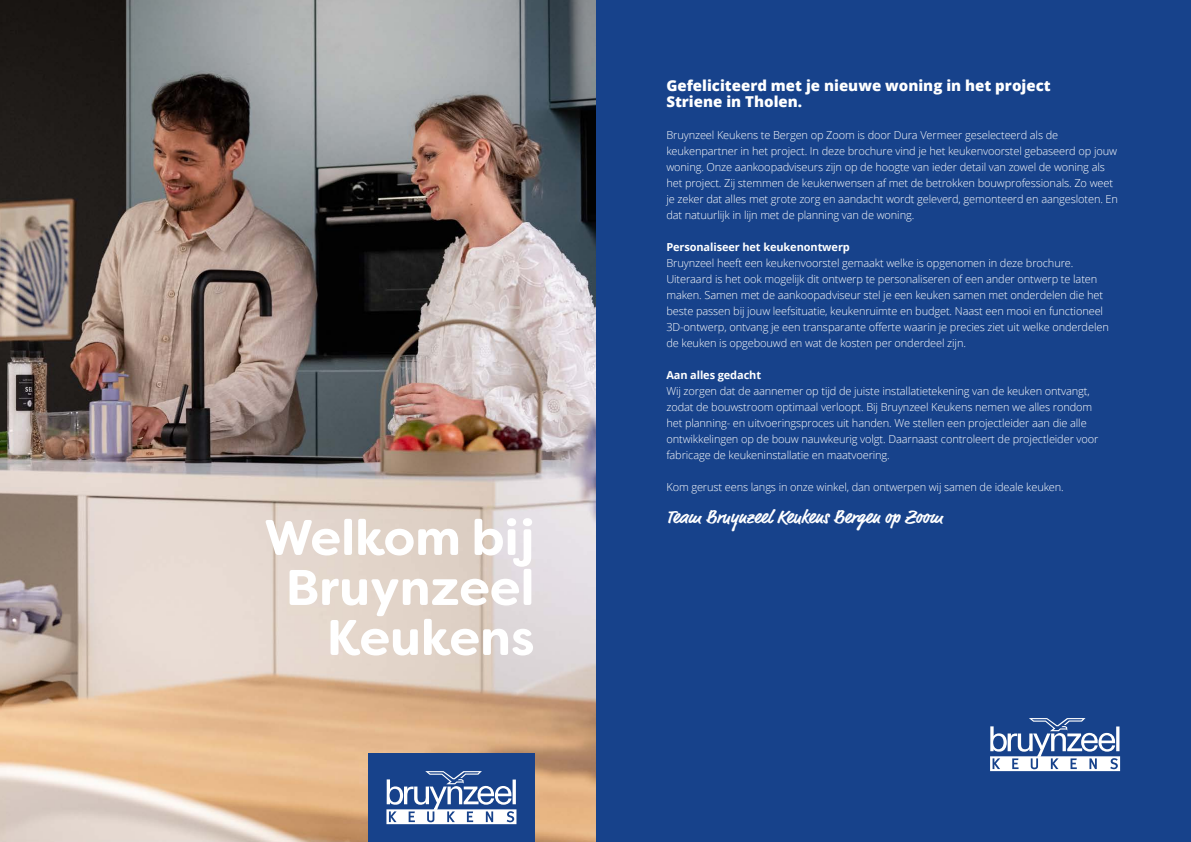
<style>
.page{position:relative;width:1191px;height:842px;background:#fff}
.page>*{position:absolute;margin:0;border:0;box-sizing:border-box;transform-origin:0 0}
.t1{font:700 50px/50px "Filson Soft";color:#fff;text-align:right}
.t2{font:700 19px "Market Pro";color:#fff}
.t3{font:800 15px/16px "Open Sans";color:#fff}
.t4{font:300 11px/16px "Open Sans";letter-spacing:-.01em;color:#fff}
.t5{font:700 11px "Open Sans";letter-spacing:-.01em;color:#fff}
</style>
<div class="page">
<div style="left:595px;top:0;width:596px;height:842px;background:#17428b"></div>
<img style="left:0;top:0;width:595px;height:842px">
<div style="left:368px;top:753px;width:166px;height:89px;background:#17428b"></div>
<svg style="left:386px;top:771px;width:130px;height:53px"></svg>
<svg style="left:990px;top:718px;width:130px;height:53px"></svg>
<h1 class="t1" style="left:264px;top:513px;width:272px">Welkom bij<br>Bruynzeel<br>Keukens</h1>
<h3 class="t3" style="left:666px;top:77px;width:386px">Gefeliciteerd met je nieuwe woning in het project<br>Striene in Tholen.</h3>
<p class="t4" style="left:666px;top:127px;width:453px">Bruynzeel Keukens te Bergen op Zoom is door Dura Vermeer geselecteerd als de keukenpartner in het project. In deze brochure vind je het keukenvoorstel gebaseerd op jouw woning. Onze aankoopadviseurs zijn op de hoogte van ieder detail van zowel de woning als het project. Zij stemmen de keukenwensen af met de betrokken bouwprofessionals. Zo weet je zeker dat alles met grote zorg en aandacht wordt geleverd, gemonteerd en aangesloten. En dat natuurlijk in lijn met de planning van de woning.</p>
<p class="t5" style="left:666px;top:239px;width:185px">Personaliseer het keukenontwerp</p>
<p class="t4" style="left:666px;top:255px;width:444px">Bruynzeel heeft een keukenvoorstel gemaakt welke is opgenomen in deze brochure.<br>Uiteraard is het ook mogelijk dit ontwerp te personaliseren of een ander ontwerp te laten maken. Samen met de aankoopadviseur stel je een keuken samen met onderdelen die het beste passen bij jouw leefsituatie, keukenruimte en budget. Naast een mooi en functioneel 3D-ontwerp, ontvang je een transparante offerte waarin je precies ziet uit welke onderdelen de keuken is opgebouwd en wat de kosten per onderdeel zijn.</p>
<p class="t5" style="left:666px;top:367px;width:96px">Aan alles gedacht</p>
<p class="t4" style="left:666px;top:383px;width:433px">Wij zorgen dat de aannemer op tijd de juiste installatietekening van de keuken ontvangt, zodat de bouwstroom optimaal verloopt. Bij Bruynzeel Keukens nemen we alles rondom het planning- en uitvoeringsproces uit handen. We stellen een projectleider aan die alle ontwikkelingen op de bouw nauwkeurig volgt. Daarnaast controleert de projectleider voor fabricage de keukeninstallatie en maatvoering.</p>
<p class="t4" style="left:666px;top:479px;width:399px">Kom gerust eens langs in onze winkel, dan ontwerpen wij samen de ideale keuken.</p>
<h2 class="t2" style="left:666px;top:503px;width:278px">Team Bruynzeel Keukens Bergen op Zoom</h2>
</div>
